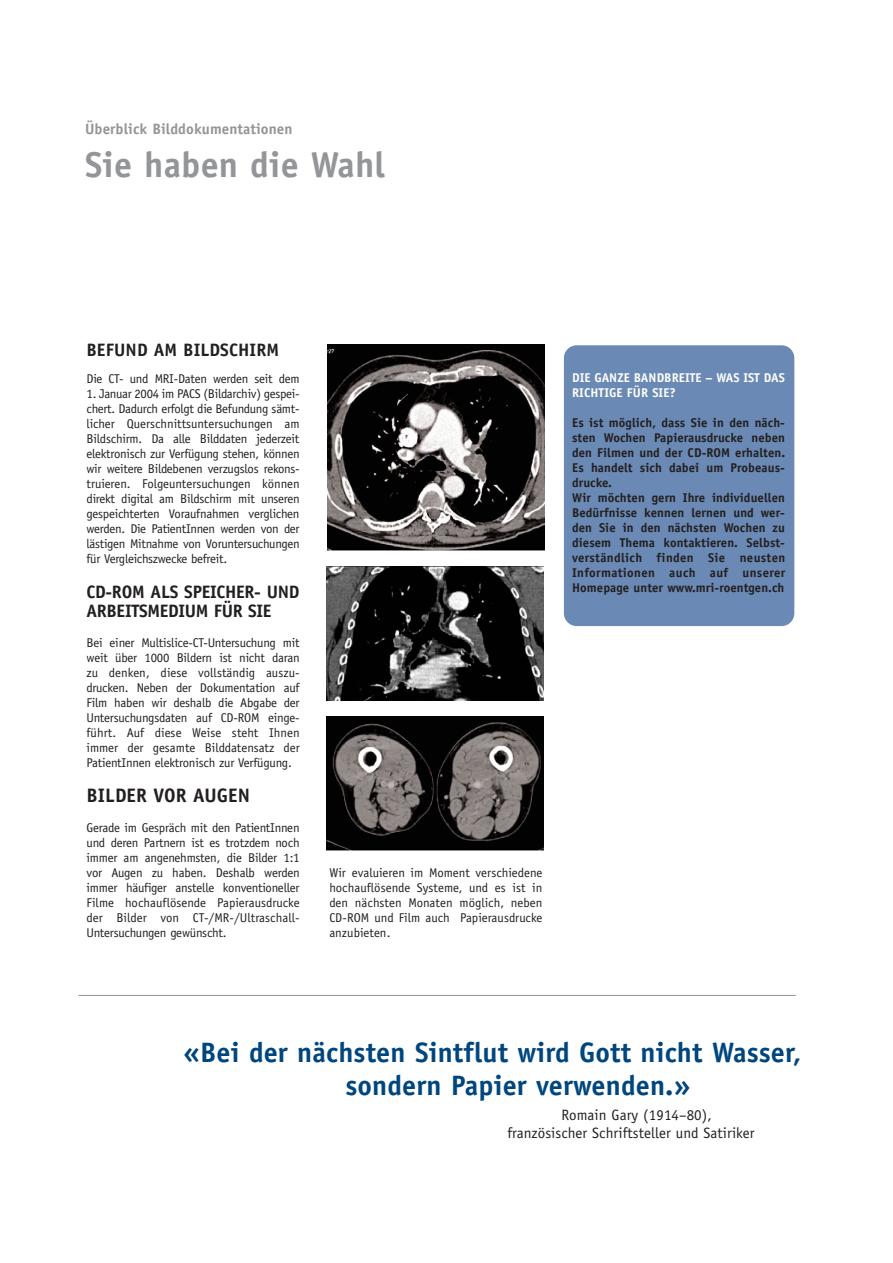
<style>
.page{position:relative;width:893px;height:1263px;background:#fff}
.page>*{position:absolute;margin:0;border:0;box-sizing:border-box;transform-origin:0 0}
.t1{font:700 36px "Officina Sans";letter-spacing:.005em;color:#939598}
.t2{font:700 28.2px/33.8px "Officina Sans";letter-spacing:.005em;color:#00467e}
.t3{font:700 19.5px "Officina Sans";letter-spacing:.005em;color:#231f20}
.t4{font:700 18px/19.5px "Officina Sans";letter-spacing:-.015em;color:#231f20}
.t5{font:700 18px "Officina Sans";letter-spacing:.005em;color:#231f20}
.t6{font:15px/18px "Officina Sans";letter-spacing:.005em;color:#231f20}
.t7{font:700 15px "Officina Sans";letter-spacing:.005em;color:#939598}
.t8{font:12.75px/15px "Officina Sans";letter-spacing:-.015em;color:#231f20;text-align:justify}
.t9{font:700 12.75px/15px "Officina Sans";letter-spacing:.005em;color:#231f20}
.t10{font:700 12.75px/15px "Officina Sans";letter-spacing:.005em;color:#fff}
</style>
<div class="page">
<div style="left:564px;top:345px;width:230px;height:281px;background:#6a89b4;border-radius:13px"></div>
<img style="left:327px;top:344px;width:217px;height:207px">
<img style="left:327px;top:567px;width:217px;height:133px">
<img style="left:327px;top:716px;width:217px;height:134px">
<hr style="left:78px;top:995px;width:718px;height:1px;background:#939598">
<p class="t7" style="left:85px;top:123px;width:209px">Überblick Bilddokumentationen</p>
<h1 class="t1" style="left:85px;top:151px;width:302px">Sie haben die Wahl</h1>
<h3 class="t5" style="left:87px;top:343px;width:194px">BEFUND AM BILDSCHIRM</h3>
<p class="t8" style="left:87px;top:372px;width:215px">Die CT- und MRI-Daten werden seit dem</p>
<p class="t8" style="left:87px;top:387px;width:215px">1. Januar 2004 im PACS (Bildarchiv) gespei&shy;chert. Dadurch erfolgt die Befundung sämt&shy;licher Querschnittsuntersuchungen am Bildschirm. Da alle Bilddaten jederzeit elektronisch zur Verfügung stehen, können wir weitere Bildebenen verzugslos rekons&shy;truieren. Folgeuntersuchungen können direkt digital am Bildschirm mit unseren gespeichterten Voraufnahmen verglichen werden. Die PatientInnen werden von der lästigen Mitnahme von Voruntersuchungen für Vergleichszwecke befreit.</p>
<h3 class="t4" style="left:87px;top:583px;width:215px">CD-ROM ALS SPEICHER- UND<br>ARBEITSMEDIUM FÜR SIE</h3>
<p class="t8" style="left:87px;top:636px;width:215px">Bei einer Multislice-CT-Untersuchung mit weit über 1000 Bildern ist nicht daran zu denken, diese vollständig auszu&shy;drucken. Neben der Dokumentation auf Film haben wir deshalb die Abgabe der Untersuchungsdaten auf CD-ROM einge&shy;führt. Auf diese Weise steht Ihnen immer der gesamte Bilddatensatz der PatientInnen elektronisch zur Verfügung.</p>
<h3 class="t3" style="left:87px;top:788px;width:165px">BILDER VOR AUGEN</h3>
<p class="t8" style="left:87px;top:821px;width:215px">Gerade im Gespräch mit den PatientInnen und deren Partnern ist es trotzdem noch immer am angenehmsten, die Bilder 1:1 vor Augen zu haben. Deshalb werden immer häufiger anstelle konventioneller Filme hochauflösende Papierausdrucke der Bilder von CT-/MR-/Ultraschall-Untersuchungen gewünscht.</p>
<p class="t8" style="left:329px;top:866px;width:215px">Wir evaluieren im Moment verschiedene hochauflösende Systeme, und es ist in den nächsten Monaten möglich, neben CD-ROM und Film auch Papierausdrucke anzubieten.</p>
<p class="t10" style="left:572px;top:371px;width:214px">DIE GANZE BANDBREITE – WAS IST DAS<br>RICHTIGE FÜR SIE?</p>
<p class="t9" style="left:572px;top:416px;width:215px">Es ist möglich, dass Sie in den näch&shy;sten Wochen Papierausdrucke neben den Filmen und der CD-ROM erhalten.<br>Es handelt sich dabei um Probeaus&shy;drucke.<br>Wir möchten gern Ihre individuellen<br>Bedürfnisse kennen lernen und wer&shy;den Sie in den nächsten Wochen zu diesem Thema kontaktieren. Selbst&shy;verständlich finden Sie neusten<br>Informationen auch auf unserer<br>Homepage unter www.mri-roentgen.ch</p>
<h2 class="t2" style="left:345px;top:1037px;width:458px;text-indent:-162px">«Bei der nächsten Sintflut wird Gott nicht Wasser, sondern Papier verwenden.»</h2>
<p class="t6" style="left:507px;top:1107px;width:249px;text-indent:54px">Romain Gary (1914–80), französischer Schriftsteller und Satiriker</p>
</div>
